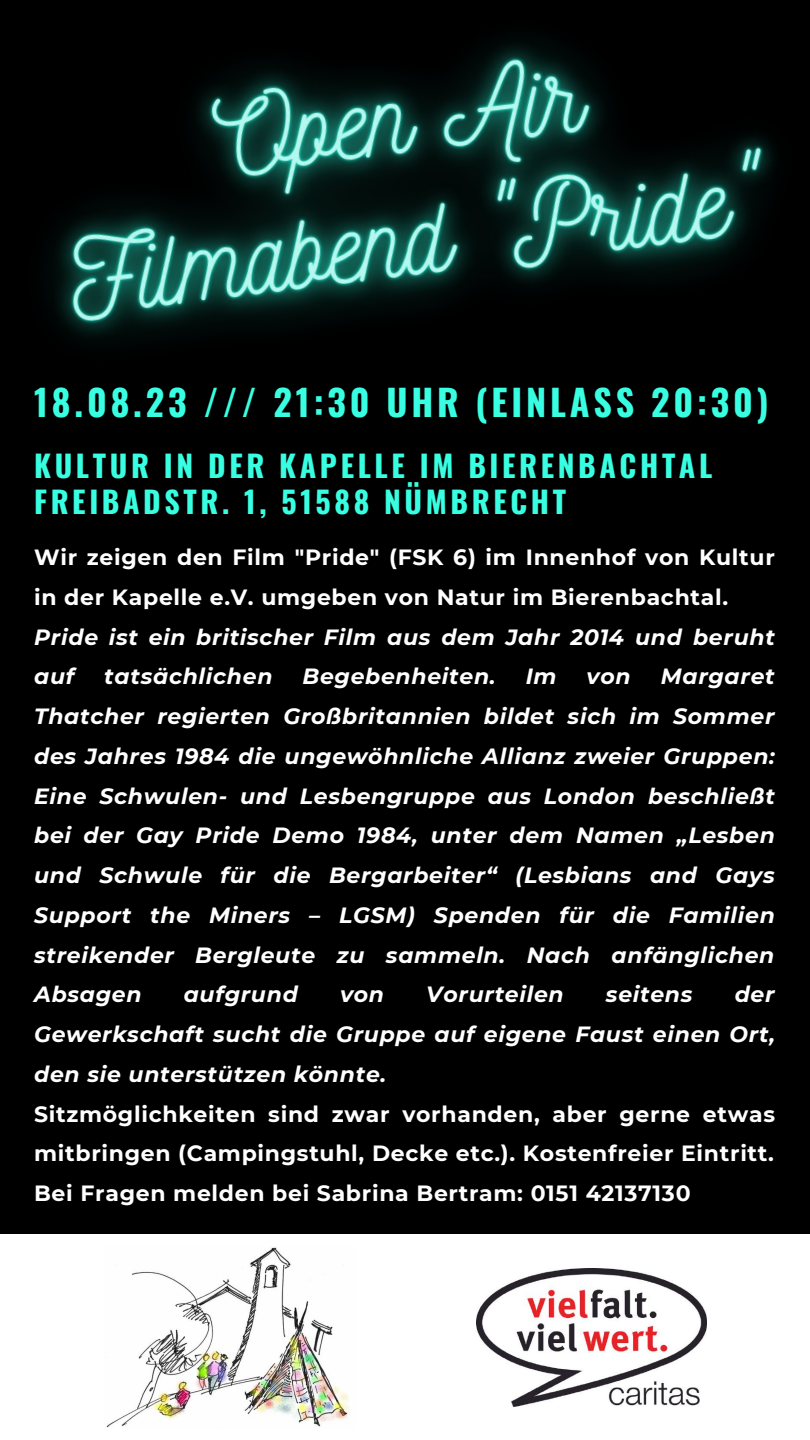
<style>
.page{position:relative;width:810px;height:1440px;background:#000}
.page>*{position:absolute;margin:0;border:0;box-sizing:border-box;transform-origin:0 0}
.t1{font:700 36px "Oswald";letter-spacing:.105em;color:#38ffe1}
.t2{font:700 30px/36px "Oswald";letter-spacing:.12em;color:#38ffe1}
.t3{font:italic 700 22px/39.8px "Montserrat";letter-spacing:.03em;color:#fff;text-align:justify}
.t4{font:700 22px/39.8px "Montserrat";letter-spacing:.03em;color:#fff}
</style>
<div class="page">
<div style="left:0;top:1235px;width:810px;height:205px;background:#fff"></div>
<img style="left:477px;top:1268px;width:229px;height:139px">
<img style="left:106px;top:1247px;width:243px;height:181px">
<img style="left:54px;top:42px;width:720px;height:296px">
<h1 class="t1" style="left:34px;top:374px;width:736px">18.08.23 /// 21:30 UHR (EINLASS 20:30)</h1>
<h2 class="t2" style="left:34px;top:446px;width:680px">KULTUR IN DER KAPELLE IM BIERENBACHTAL<br>FREIBADSTR. 1, 51588 NÜMBRECHT</h2>
<p class="t4" style="left:34px;top:537px;width:742px">Wir zeigen den Film "Pride" (FSK 6) im Innenhof von Kultur in der Kapelle e.V. umgeben von Natur im Bierenbachtal.</p>
<p class="t3" style="left:34px;top:617px;width:742px">Pride ist ein britischer Film aus dem Jahr 2014 und beruht auf</p>
<p class="t3" style="left:104px;top:657px;width:170px">tatsächlichen</p>
<p class="t3" style="left:303px;top:657px;width:195px">Begebenheiten.</p>
<p class="t3" style="left:526px;top:657px;width:32px">Im</p>
<p class="t3" style="left:587px;top:657px;width:46px">von</p>
<p class="t3" style="left:34px;top:657px;width:742px;text-indent:627px">Margaret Thatcher regierten Großbritannien bildet sich im Sommer des Jahres 1984 die ungewöhnliche Allianz zweier Gruppen:<br>Eine Schwulen- und Lesbengruppe aus London beschließt bei der Gay Pride Demo 1984, unter dem Namen „Lesben und Schwule für die Bergarbeiter“ (Lesbians and Gays Support the Miners – LGSM) Spenden für die Familien streikender Bergleute zu sammeln. Nach anfänglichen Absagen</p>
<p class="t3" style="left:184px;top:975px;width:116px">aufgrund</p>
<p class="t3" style="left:340px;top:975px;width:46px">von</p>
<p class="t3" style="left:426px;top:975px;width:139px">Vorurteilen</p>
<p class="t3" style="left:606px;top:975px;width:88px">seitens</p>
<p class="t3" style="left:34px;top:975px;width:743px;text-indent:701px">der Gewerkschaft sucht die Gruppe auf eigene Faust einen Ort, den sie unterstützen könnte.</p>
<p class="t4" style="left:34px;top:1094px;width:742px;text-align:justify">Sitzmöglichkeiten sind zwar vorhanden, aber gerne etwas mitbringen (Campingstuhl, Decke etc.). Kostenfreier Eintritt.<br>Bei Fragen melden bei Sabrina Bertram: 0151 42137130</p>
</div>
